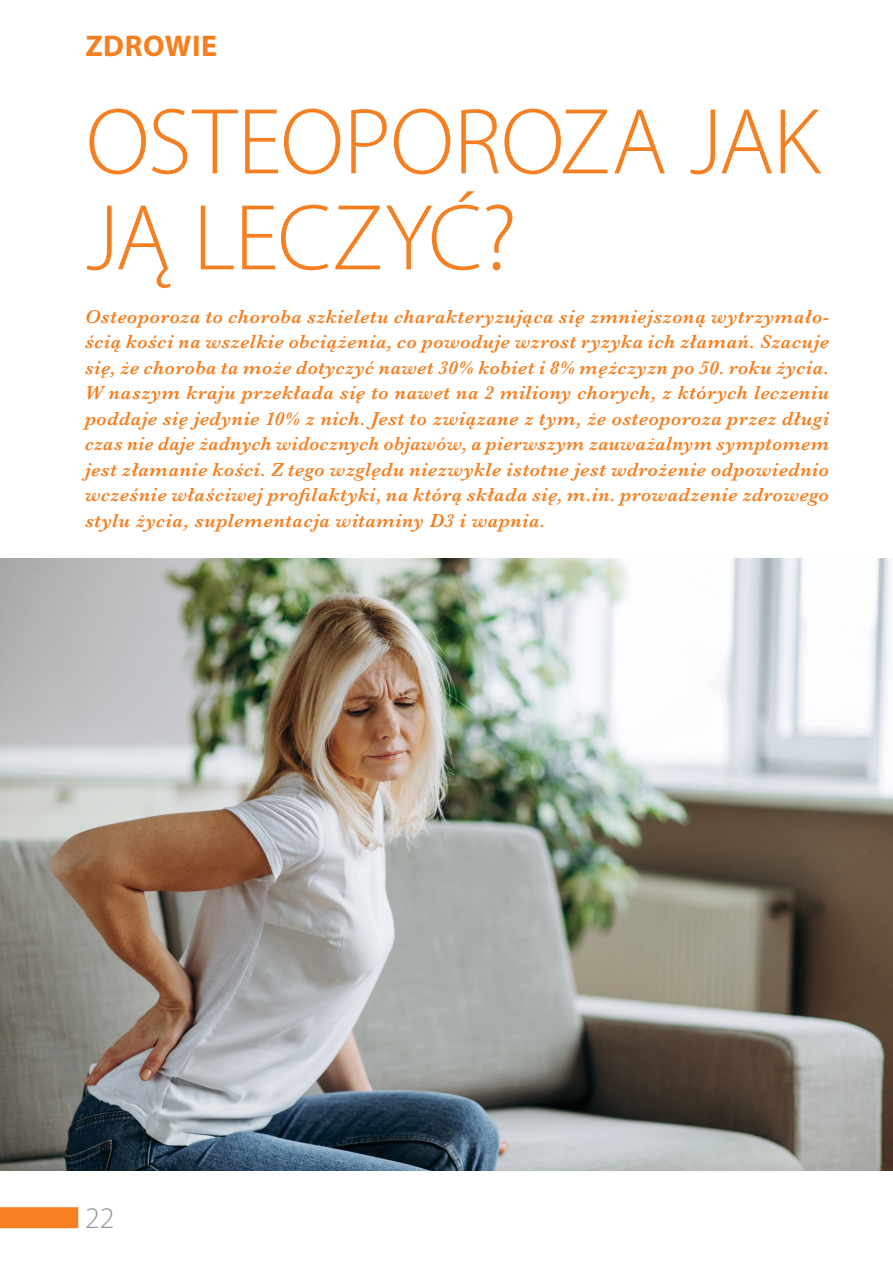
<style>
.page{position:relative;width:893px;height:1263px;background:#fff}
.page>*{position:absolute;margin:0;border:0;box-sizing:border-box;transform-origin:0 0}
.TYTUL_OK{font:300 94.5px/96px "Myriad Pro";letter-spacing:-.01em;color:#f57f21}
.t1{font:700 30px "Myriad Pro";letter-spacing:.02em;color:#f57f21}
.t2{font:300 30px "Myriad Pro";color:#939598}
.TEKST_OK{font:italic 600 19.5px/25.5px "Baskerville";letter-spacing:.025em;color:#f57f21;text-align:justify}
</style>
<div class="page">
<img style="left:0;top:558px;width:893px;height:613px">
<div style="left:0;top:1207px;width:78px;height:21px;background:#f57f21"></div>
<p class="t1" style="left:85px;top:27px;width:133px">ZDROWIE</p>
<p class="TYTUL_OK" style="left:86px;top:95px;width:736px">OSTEOPOROZA JAK<br>JĄ LECZYĆ?</p>
<p class="TEKST_OK" style="left:85px;top:304px;width:746px">Osteoporoza to choroba szkieletu charakteryzująca się zmniejszoną wytrzymało&shy;ścią kości na wszelkie obciążenia, co powoduje wzrost ryzyka ich złamań. Szacuje się, że choroba ta może dotyczyć nawet 30% kobiet i 8% mężczyzn po 50. roku życia.<br>W naszym kraju przekłada się to nawet na 2 miliony chorych, z których leczeniu poddaje się jedynie 10% z nich. Jest to związane z tym, że osteoporoza przez długi czas nie daje żadnych widocznych objawów, a pierwszym zauważalnym symptomem jest złamanie kości. Z tego względu niezwykle istotne jest wdrożenie odpowiednio wcześnie właściwej profilaktyki, na którą składa się, m.in. prowadzenie zdrowego stylu życia, suplementacja witaminy D3 i wapnia.</p>
<h2 class="t2" style="left:85px;top:1201px;width:31px">22</h2>
</div>
